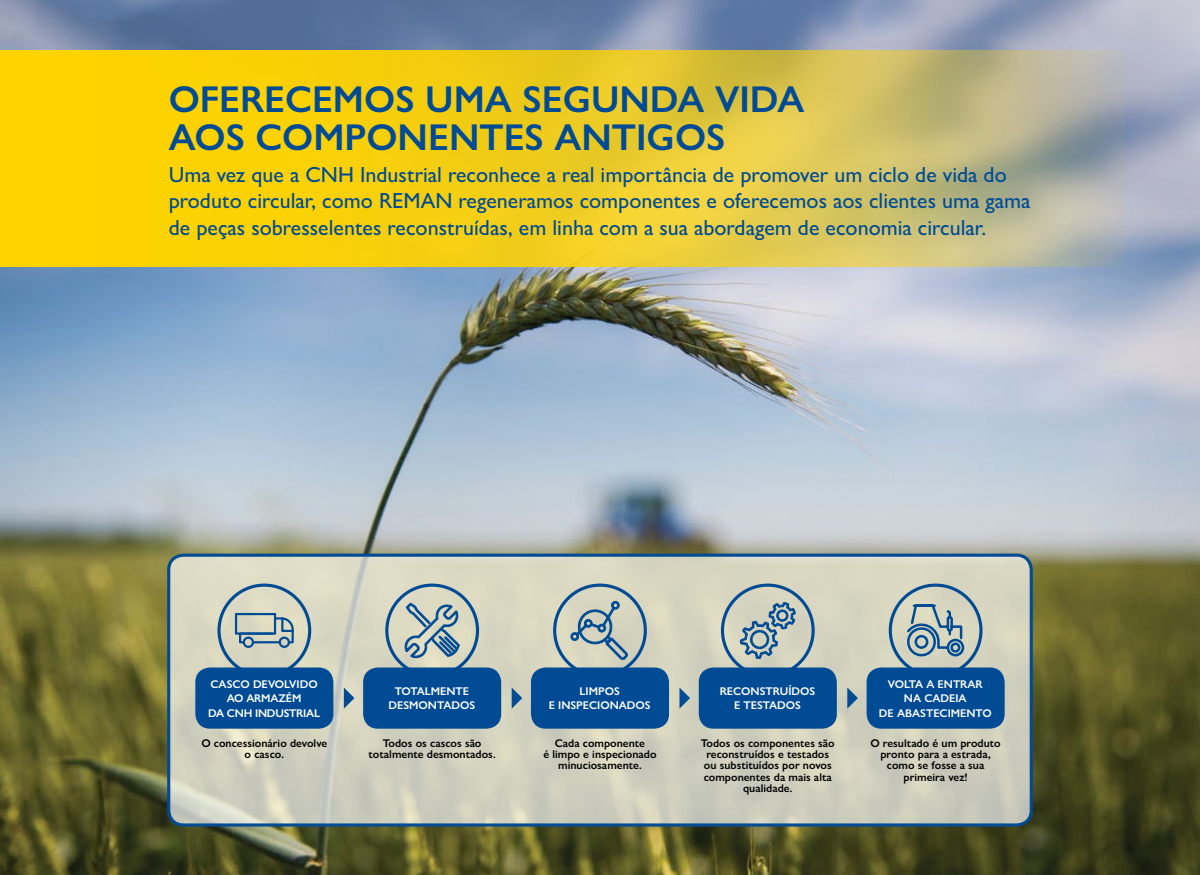
<style>
.page{position:relative;width:1200px;height:875px;background:#fff}
.page>*{position:absolute;margin:0;border:0;box-sizing:border-box;transform-origin:0 0}
.t1{font:600 37.5px/37.5px "Gill Sans Nova";color:#004b93}
.t2{font:500 21.88px/26.2px "Gill Sans Nova";color:#004b93}
.t3{font:600 11.25px/11.2px "Gill Sans Nova";color:#000;text-align:center}
.t4{font:600 11.25px/14.4px "Gill Sans Nova";color:#fff;text-align:center}
.t5{font:600 11.25px/14.4px "Gill Sans Nova";letter-spacing:-.02em;color:#fff;text-align:center}
</style>
<div class="page">
<img style="left:0;top:0;width:1200px;height:875px">
<svg style="left:0;top:50px;width:1125px;height:216px;background:#e5c834"></svg>
<svg style="left:169px;top:555px;width:862px;height:270px;background:#d1d1bf"></svg>
<div style="left:167px;top:554px;width:866px;height:273px;border:3px solid #004b93;border-radius:15px"></div>
<div style="left:217px;top:584px;width:94px;height:93px;border:3px solid #004b93;border-radius:50%"></div>
<div style="left:385px;top:584px;width:94px;height:93px;border:3px solid #004b93;border-radius:50%"></div>
<div style="left:553px;top:584px;width:94px;height:93px;border:3px solid #004b93;border-radius:50%"></div>
<div style="left:721px;top:584px;width:94px;height:93px;border:3px solid #004b93;border-radius:50%"></div>
<div style="left:889px;top:584px;width:94px;height:93px;border:3px solid #004b93;border-radius:50%"></div>
<div style="left:195px;top:668px;width:138px;height:61px;background:#004b93;border-radius:15px"></div>
<div style="left:531px;top:668px;width:138px;height:61px;background:#004b93;border-radius:15px"></div>
<div style="left:363px;top:668px;width:138px;height:61px;background:#004b93;border-radius:15px"></div>
<div style="left:699px;top:668px;width:138px;height:61px;background:#004b93;border-radius:15px"></div>
<div style="left:867px;top:668px;width:138px;height:61px;background:#004b93;border-radius:15px"></div>
<svg style="left:235px;top:613px;width:59px;height:35px;background:#9bafb3"></svg>
<svg style="left:404px;top:603px;width:56px;height:55px;background:#99aeb3"></svg>
<svg style="left:571px;top:601px;width:56px;height:59px;background:#a8b7b5"></svg>
<svg style="left:740px;top:602px;width:56px;height:57px;background:#9eb0b3"></svg>
<svg style="left:905px;top:603px;width:60px;height:55px;background:#9aaeb3"></svg>
<svg style="left:344px;top:687px;width:10px;height:22px"></svg>
<svg style="left:512px;top:687px;width:10px;height:22px"></svg>
<svg style="left:679px;top:687px;width:11px;height:22px"></svg>
<svg style="left:847px;top:687px;width:11px;height:22px"></svg>
<h1 class="t1" style="left:169px;top:80px;width:637px">OFERECEMOS UMA SEGUNDA VIDA<br>AOS COMPONENTES ANTIGOS</h1>
<p class="t2" style="left:169px;top:161px;width:863px">Uma vez que a CNH Industrial reconhece a real importância de promover um ciclo de vida do produto circular, como REMAN regeneramos componentes e oferecemos aos clientes uma gama de peças sobresselentes reconstruídas, em linha com a sua abordagem de economia circular.</p>
<p class="t5" style="left:208px;top:677px;width:114px">CASCO DEVOLVIDO<br>AO ARMAZÉM<br>DA CNH INDUSTRIAL</p>
<p class="t3" style="left:201px;top:737px;width:127px">O concessionário devolve o casco.</p>
<p class="t3" style="left:369px;top:737px;width:129px">Todos os cascos são totalmente desmontados.</p>
<p class="t3" style="left:543px;top:737px;width:115px">Cada componente<br>é limpo e inspecionado minuciosamente.</p>
<p class="t3" style="left:701px;top:737px;width:135px">Todos os componentes são reconstruídos e testados ou substituídos por novos componentes da mais alta qualidade.</p>
<p class="t3" style="left:870px;top:737px;width:132px">O resultado é um produto pronto para a estrada, como se fosse a sua primeira vez!</p>
<p class="t4" style="left:389px;top:684px;width:88px">TOTALMENTE<br>DESMONTADOS</p>
<p class="t4" style="left:720px;top:684px;width:97px">RECONSTRUÍDOS<br>E TESTADOS</p>
<p class="t4" style="left:879px;top:677px;width:114px">VOLTA A ENTRAR<br>NA CADEIA<br>DE ABASTECIMENTO</p>
<p class="t4" style="left:549px;top:684px;width:103px">LIMPOS<br>E INSPECIONADOS</p>
</div>
